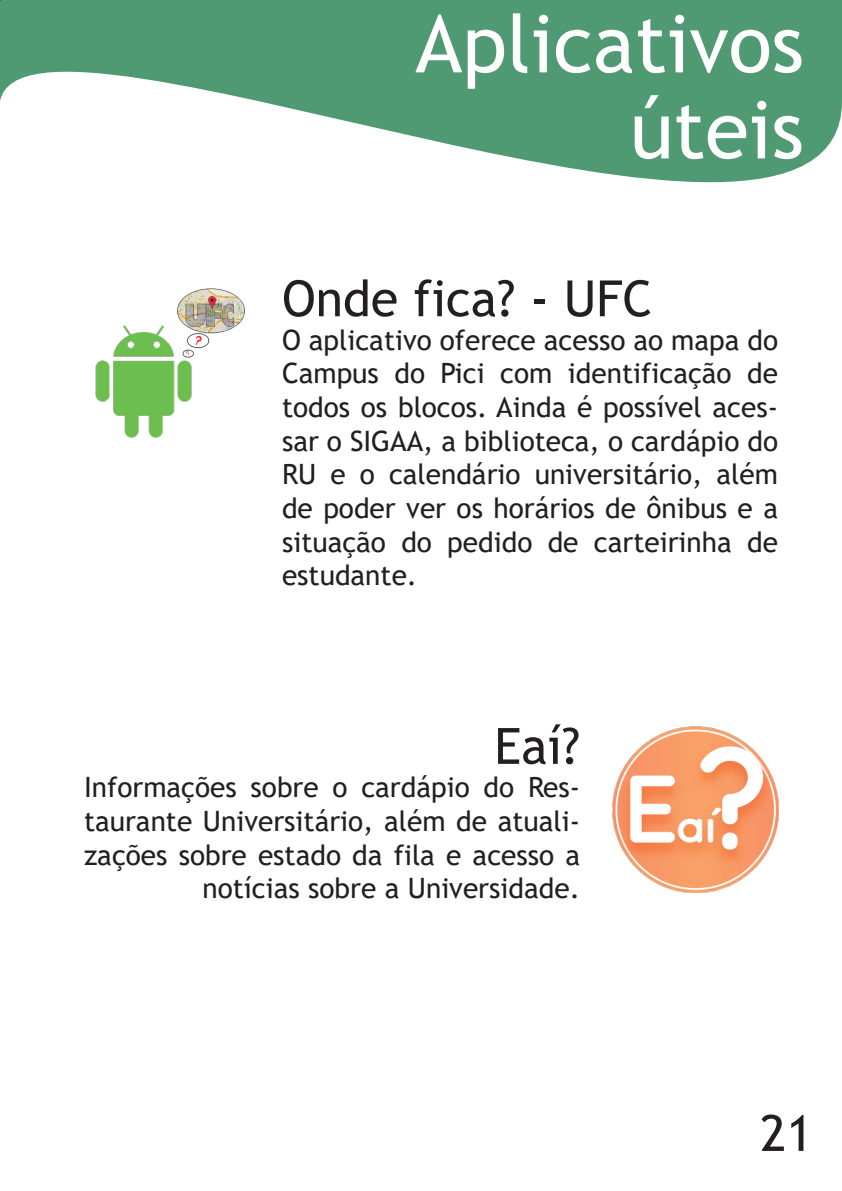
<style>
.page{position:relative;width:842px;height:1191px;background:#fff}
.page>*{position:absolute;margin:0;border:0;box-sizing:border-box;transform-origin:0 0}
.t1{font:80px/86px "Trebuchet MS";color:#fff;text-align:right}
.t2{font:50px "Trebuchet MS";color:#231f20}
.t3{font:28px/33.6px "Trebuchet MS";color:#231f20;text-align:justify}
</style>
<div class="page">
<svg style="left:0;top:0;width:842px;height:182px;fill:#4f9973"></svg>
<img style="left:95px;top:288px;width:150px;height:150px">
<img style="left:613px;top:727px;width:165px;height:165px">
<h1 class="t1" style="left:415px;top:0;width:390px">Aplicativos úteis</h1>
<h2 class="t2" style="left:282px;top:267px;width:372px">Onde fica? - UFC</h2>
<p class="t3" style="left:282px;top:323px;width:498px">O aplicativo oferece acesso ao mapa do Campus do Pici com identificação de todos os blocos. Ainda é possível aces&shy;sar o SIGAA, a biblioteca, o cardápio do RU e o calendário universitário, além de poder ver os horários de ônibus e a situação do pedido de carteirinha de estudante.</p>
<h2 class="t2" style="left:494px;top:714px;width:87px">Eaí?</h2>
<p class="t3" style="left:84px;top:770px;width:498px;text-align:right">Informações sobre o cardápio do Res&shy;taurante Universitário, além de atuali&shy;zações sobre estado da fila e acesso a notícias sobre a Universidade.</p>
<h2 class="t2" style="left:760px;top:1101px;width:54px">21</h2>
</div>
